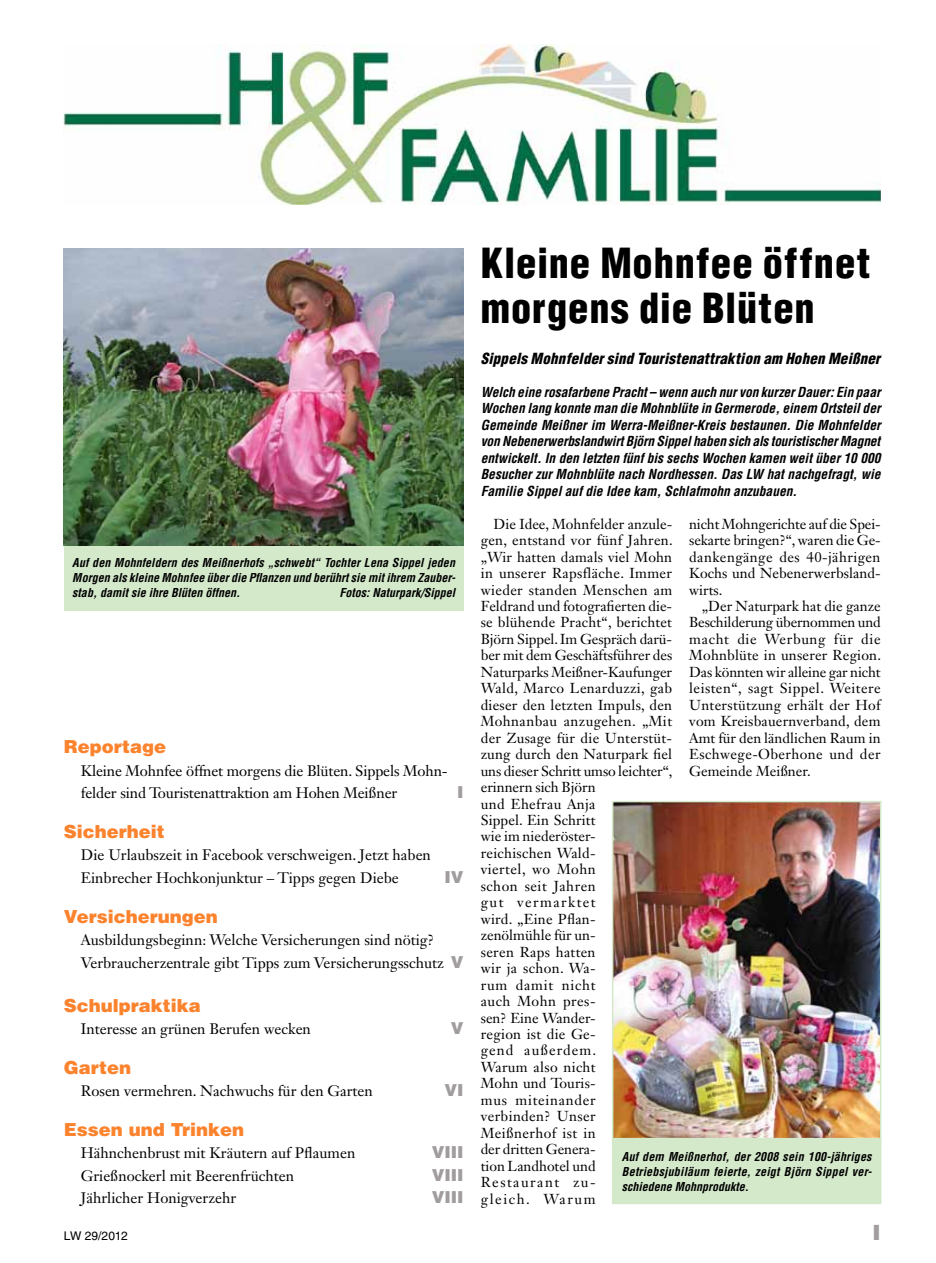
<style>
.page{position:relative;width:936px;height:1263px;background:#fff}
.page>*{position:absolute;margin:0;border:0;box-sizing:border-box;transform-origin:0 0}
.t1{font:900 condensed 40.5px/45px "Helvetica LT Std";letter-spacing:.02em;color:#000}
.t2{font:900 21px "Helvetica LT Std";color:#a19d9e}
.t3{font:900 18px "Helvetica LT Std";color:#fc832e}
.t4{font:900 16.5px "Helvetica LT Std";color:#a19d9e}
.t5{font:15px/22.5px "Janson Text LT Std";color:#000}
.t6{font:italic 900 condensed 15px "Helvetica LT Std";letter-spacing:.015em;color:#000}
.t7{font:14.25px/16.5px "Janson Text LT Std";letter-spacing:.015em;color:#000;text-align:justify}
.t8{font:italic 700 condensed 13.5px/16.5px "Helvetica LT Std";color:#000;text-align:justify}
.t9{font:italic 700 condensed 12px/15px "Helvetica LT Std";color:#000;text-align:justify}
.t10{font:12px "Helvetica LT Std";letter-spacing:-.02em;color:#000}
.s1{font-family:"Helvetica LT Std";font-weight:900;font-size:16.5px;color:#a19d9e}
</style>
<div class="page">
<img style="left:64px;top:44px;width:816px;height:160px">
<div style="left:64px;top:545px;width:399px;height:66px;background:#d4e9ca"></div>
<img style="left:64px;top:249px;width:399px;height:296px">
<img style="left:615px;top:804px;width:263px;height:332px">
<div style="left:612px;top:801px;width:269px;height:338px;border:2px solid #d4e9ca"></div>
<div style="left:612px;top:1139px;width:268px;height:64px;background:#d4e9ca"></div>
<div style="left:612px;top:1138px;width:269px;height:66px;border:2px solid #d4e9ca"></div>
<p class="t9" style="left:72px;top:555px;width:385px">Auf den Mohnfeldern des Meißnerhofs „schwebt“ Tochter Lena Sippel jeden Morgen als kleine Mohnfee über die Pflanzen und berührt sie mit ihrem Zauber&shy;stab, damit sie ihre Blüten öffnen.</p>
<p class="t9" style="left:339px;top:585px;width:117px">Fotos: Naturpark/Sippel</p>
<p class="t3" style="left:64px;top:735px;width:104px">Reportage</p>
<p class="t5" style="left:81px;top:759px;width:368px">Kleine Mohnfee öffnet morgens die Blüten. Sippels Mohn&shy;felder sind Touristenattraktion am Hohen Meißner</p>
<p class="t4" style="left:457px;top:782px;width:8px">I</p>
<p class="t3" style="left:64px;top:820px;width:102px">Sicherheit</p>
<p class="t5" style="left:81px;top:844px;width:351px">Die Urlaubszeit in Facebook verschweigen. Jetzt haben<br>Einbrecher Hochkonjunktur – Tipps gegen Diebe</p>
<p class="t4" style="left:444px;top:866px;width:21px">IV</p>
<p class="t3" style="left:64px;top:904px;width:156px">Versicherungen</p>
<p class="t5" style="left:81px;top:928px;width:384px">Ausbildungsbeginn: Welche Versicherungen sind nötig?<br>Verbraucherzentrale gibt Tipps zum Versicherungsschutz <span class="s1">V</span></p>
<p class="t3" style="left:64px;top:993px;width:139px">Schulpraktika</p>
<p class="t5" style="left:81px;top:1018px;width:232px">Interesse an grünen Berufen wecken</p>
<p class="t4" style="left:451px;top:1017px;width:14px">V</p>
<p class="t3" style="left:64px;top:1055px;width:69px">Garten</p>
<p class="t5" style="left:81px;top:1080px;width:293px">Rosen vermehren. Nachwuchs für den Garten</p>
<p class="t4" style="left:444px;top:1079px;width:21px">VI</p>
<p class="t3" style="left:64px;top:1118px;width:182px">Essen und Trinken</p>
<p class="t5" style="left:81px;top:1142px;width:276px">Hähnchenbrust mit Kräutern auf Pflaumen</p>
<p class="t4" style="left:431px;top:1142px;width:34px">VIII</p>
<p class="t5" style="left:81px;top:1164px;width:215px">Grießnockerl mit Beerenfrüchten</p>
<p class="t4" style="left:431px;top:1164px;width:34px">VIII</p>
<p class="t5" style="left:81px;top:1187px;width:157px">Jährlicher Honigverzehr</p>
<p class="t4" style="left:431px;top:1187px;width:34px">VIII</p>
<h1 class="t1" style="left:480px;top:240px;width:391px">Kleine Mohnfee öffnet morgens die Blüten</h1>
<p class="t6" style="left:480px;top:349px;width:401px">Sippels Mohnfelder sind Touristenattraktion am Hohen Meißner</p>
<p class="t8" style="left:480px;top:384px;width:401px">Welch eine rosafarbene Pracht – wenn auch nur von kurzer Dauer: Ein paar Wochen lang konnte man die Mohnblüte in Germerode, einem Ortsteil der Gemeinde Meißner im Werra-Meißner-Kreis bestaunen. Die Mohnfelder von Nebenerwerbslandwirt Björn Sippel haben sich als touristischer Magnet entwickelt. In den letzten fünf bis sechs Wochen kamen weit über 10 000<br>Besucher zur Mohnblüte nach Nordhessen. Das LW hat nachgefragt, wie Familie Sippel auf die Idee kam, Schlafmohn anzubauen.</p>
<p class="t7" style="left:480px;top:515px;width:193px;text-align:left;text-indent:13px">Die Idee, Mohnfelder anzule&shy;gen, entstand vor fünf Jahren. „Wir hatten damals viel Mohn in unserer Rapsfläche. Immer wieder standen Menschen am<br>Feldrand und fotografierten die&shy;se blühende Pracht“, berichtet<br>Björn Sippel. Im Gespräch darü&shy;ber mit dem Geschäftsführer des<br>Naturparks Meißner-Kaufunger<br>Wald, Marco Lenarduzzi, gab dieser den letzten Impuls, den<br>Mohnanbau anzugehen. „Mit der Zusage für die Unterstüt&shy;zung durch den Naturpark fiel uns dieser Schritt umso leichter“, erinnern sich Björn<br>und Ehefrau Anja<br>Sippel. Ein Schritt<br>wie im niederöster-<br>reichischen Wald-<br>viertel, wo Mohn<br>schon seit Jahren<br>gut vermarktet<br>wird. „Eine Pflan-<br>zenölmühle für un-<br>seren Raps hatten<br>wir ja schon. Wa-<br>rum damit nicht<br>auch Mohn pres-<br>sen? Eine Wander-<br>region ist die Ge-<br>gend außerdem.<br>Warum also nicht<br>Mohn und Touris-<br>mus miteinander<br>verbinden? Unser<br>Meißnerhof ist in<br>der dritten Genera-<br>tion Landhotel und<br>Restaurant zu-<br>gleich. Warum</p>
<p class="t7" style="left:689px;top:515px;width:193px">nicht Mohngerichte auf die Spei&shy;sekarte bringen?“, waren die Ge&shy;dankengänge des 40-jährigen Kochs und Nebenerwerbsland&shy;wirts.</p>
<p class="t7" style="left:689px;top:598px;width:193px;text-indent:13px">„Der Naturpark hat die ganze Beschilderung übernommen und macht die Werbung für die Mohnblüte in unserer Region.<br>Das könnten wir alleine gar nicht leisten“, sagt Sippel. Weitere Unterstützung erhält der Hof vom Kreisbauernverband, dem Amt für den ländlichen Raum in Eschwege-Oberhone und der Gemeinde Meißner.</p>
<p class="t9" style="left:622px;top:1149px;width:251px">Auf dem Meißnerhof, der 2008 sein 100-jähriges Betriebsjubiläum feierte, zeigt Björn Sippel ver&shy;schiedene Mohnprodukte.</p>
<p class="t10" style="left:64px;top:1228px;width:65px">LW 29/2012</p>
<h2 class="t2" style="left:872px;top:1218px;width:10px">I</h2>
</div>
